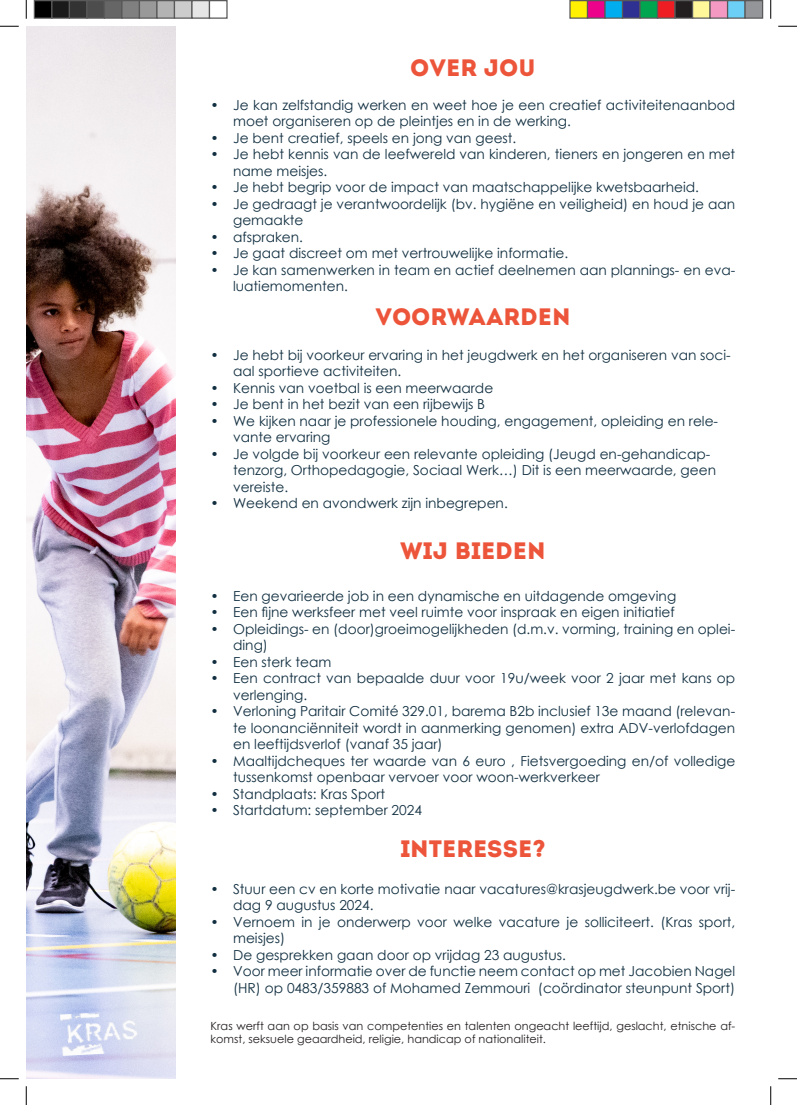
<style>
.page{position:relative;width:797px;height:1105px;background:#fff}
.page>*{position:absolute;margin:0;border:0;box-sizing:border-box;transform-origin:0 0}
.t1{font:23.75px "Intro";color:#ed553b}
.t2{font:13.75px/16.5px "Century Gothic";color:#112f41}
.t3{font:11.25px/13.5px "Century Gothic";color:#231f20}
</style>
<div class="page">
<img style="left:26px;top:26px;width:149px;height:1053px">
<img style="left:60px;top:1010px;width:81px;height:46px">
<svg style="left:0;top:25px;width:19px;height:2px"></svg>
<svg style="left:778px;top:25px;width:19px;height:2px"></svg>
<svg style="left:0;top:1078px;width:19px;height:1px"></svg>
<svg style="left:778px;top:1078px;width:19px;height:1px"></svg>
<svg style="left:25px;top:0;width:2px;height:19px"></svg>
<svg style="left:25px;top:1086px;width:2px;height:19px"></svg>
<svg style="left:770px;top:0;width:1px;height:19px"></svg>
<svg style="left:770px;top:1086px;width:1px;height:19px"></svg>
<div style="left:34px;top:1px;width:18px;height:17px;background:#000"></div>
<div style="left:34px;top:0;width:18px;height:19px;border:1px solid #595959"></div>
<div style="left:52px;top:1px;width:17px;height:17px;background:#1a1a1a"></div>
<div style="left:51px;top:0;width:19px;height:19px;border:1px solid #595959"></div>
<div style="left:69px;top:1px;width:18px;height:17px;background:#333"></div>
<div style="left:69px;top:0;width:19px;height:19px;border:1px solid #595959"></div>
<div style="left:87px;top:1px;width:17px;height:17px;background:#4d4d4d"></div>
<div style="left:86px;top:0;width:19px;height:19px;border:1px solid #595959"></div>
<div style="left:104px;top:1px;width:18px;height:17px;background:#666"></div>
<div style="left:104px;top:0;width:18px;height:19px;border:1px solid #595959"></div>
<div style="left:122px;top:1px;width:17px;height:17px;background:#808080"></div>
<div style="left:121px;top:0;width:19px;height:19px;border:1px solid #595959"></div>
<div style="left:139px;top:1px;width:18px;height:17px;background:#999"></div>
<div style="left:139px;top:0;width:19px;height:19px;border:1px solid #595959"></div>
<div style="left:157px;top:1px;width:17px;height:17px;background:#b3b3b3"></div>
<div style="left:156px;top:0;width:19px;height:19px;border:1px solid #595959"></div>
<div style="left:174px;top:1px;width:18px;height:17px;background:#ccc"></div>
<div style="left:174px;top:0;width:18px;height:19px;border:1px solid #595959"></div>
<div style="left:192px;top:1px;width:17px;height:17px;background:#e6e6e6"></div>
<div style="left:191px;top:0;width:19px;height:19px;border:1px solid #595959"></div>
<div style="left:209px;top:0;width:19px;height:19px;border:1px solid #595959"></div>
<div style="left:570px;top:1px;width:17px;height:17px;background:#fff101"></div>
<div style="left:569px;top:0;width:19px;height:19px;border:1px solid #595959"></div>
<div style="left:587px;top:1px;width:18px;height:17px;background:#ed028c"></div>
<div style="left:587px;top:0;width:18px;height:19px;border:1px solid #595959"></div>
<div style="left:605px;top:1px;width:17px;height:17px;background:#00aeef"></div>
<div style="left:604px;top:0;width:19px;height:19px;border:1px solid #595959"></div>
<div style="left:622px;top:1px;width:18px;height:17px;background:#2e3092"></div>
<div style="left:622px;top:0;width:18px;height:19px;border:1px solid #595959"></div>
<div style="left:640px;top:1px;width:17px;height:17px;background:#00a54f"></div>
<div style="left:639px;top:0;width:19px;height:19px;border:1px solid #595959"></div>
<div style="left:657px;top:1px;width:18px;height:17px;background:#ee1d23"></div>
<div style="left:657px;top:0;width:18px;height:19px;border:1px solid #595959"></div>
<div style="left:675px;top:1px;width:17px;height:17px;background:#231f20"></div>
<div style="left:674px;top:0;width:19px;height:19px;border:1px solid #595959"></div>
<div style="left:692px;top:1px;width:18px;height:17px;background:#fff79a"></div>
<div style="left:692px;top:0;width:18px;height:19px;border:1px solid #595959"></div>
<div style="left:710px;top:1px;width:17px;height:17px;background:#f499c2"></div>
<div style="left:709px;top:0;width:19px;height:19px;border:1px solid #595959"></div>
<div style="left:727px;top:1px;width:18px;height:17px;background:#6bcff6"></div>
<div style="left:727px;top:0;width:18px;height:19px;border:1px solid #595959"></div>
<div style="left:745px;top:1px;width:17px;height:17px;background:#939598"></div>
<div style="left:744px;top:0;width:19px;height:19px;border:1px solid #595959"></div>
<p class="t1" style="left:410px;top:53px;width:127px">OVER JOU</p>
<p class="t2" style="left:233px;top:96px;width:503px;text-indent:-22px">• Je kan zelfstandig werken en weet hoe je een creatief activiteitenaanbod moet organiseren op de pleintjes en in de werking.</p>
<p class="t2" style="left:211px;top:129px;width:307px">• Je bent creatief, speels en jong van geest.</p>
<p class="t2" style="left:233px;top:146px;width:503px;text-indent:-22px">• Je hebt kennis van de leefwereld van kinderen, tieners en jongeren en met name meisjes.</p>
<p class="t2" style="left:211px;top:179px;width:490px">• Je hebt begrip voor de impact van maatschappelijke kwetsbaarheid.</p>
<p class="t2" style="left:233px;top:195px;width:503px;text-indent:-22px">• Je gedraagt je verantwoordelijk (bv. hygiëne en veiligheid) en houd je aan gemaakte</p>
<p class="t2" style="left:211px;top:228px;width:94px">• afspraken.</p>
<p class="t2" style="left:211px;top:245px;width:359px">• Je gaat discreet om met vertrouwelijke informatie.</p>
<p class="t2" style="left:233px;top:261px;width:503px;text-indent:-22px">• Je kan samenwerken in team en actief deelnemen aan plannings- en eva&shy;luatiemomenten.</p>
<p class="t1" style="left:375px;top:302px;width:197px">VOORWAARDEN</p>
<p class="t2" style="left:233px;top:346px;width:499px;text-indent:-22px">• Je hebt bij voorkeur ervaring in het jeugdwerk en het organiseren van soci&shy;aal sportieve activiteiten.</p>
<p class="t2" style="left:211px;top:379px;width:284px">• Kennis van voetbal is een meerwaarde</p>
<p class="t2" style="left:211px;top:396px;width:276px">• Je bent in het bezit van een rijbewijs B</p>
<p class="t2" style="left:233px;top:412px;width:486px;text-indent:-22px">• We kijken naar je professionele houding, engagement, opleiding en rele&shy;vante ervaring</p>
<p class="t2" style="left:233px;top:445px;width:484px;text-indent:-22px">• Je volgde bij voorkeur een relevante opleiding (Jeugd en-gehandicap&shy;tenzorg, Orthopedagogie, Sociaal Werk…) Dit is een meerwaarde, geen vereiste.</p>
<p class="t2" style="left:211px;top:495px;width:299px">• Weekend en avondwerk zijn inbegrepen.</p>
<p class="t1" style="left:400px;top:536px;width:147px">WIJ BIEDEN</p>
<p class="t2" style="left:211px;top:587px;width:467px">• Een gevarieerde job in een dynamische en uitdagende omgeving</p>
<p class="t2" style="left:211px;top:604px;width:466px">• Een fijne werksfeer met veel ruimte voor inspraak en eigen initiatief</p>
<p class="t2" style="left:233px;top:620px;width:503px;text-indent:-22px">• Opleidings- en (door)groeimogelijkheden (d.m.v. vorming, training en oplei&shy;ding)</p>
<p class="t2" style="left:211px;top:653px;width:122px">• Een sterk team</p>
<p class="t2" style="left:233px;top:670px;width:503px;text-indent:-22px">• Een contract van bepaalde duur voor 19u/week voor 2 jaar met kans op verlenging.</p>
<p class="t2" style="left:233px;top:703px;width:503px;text-align:justify;text-indent:-22px">• Verloning Paritair Comité 329.01, barema B2b inclusief 13e maand (relevan&shy;te loonanciënniteit wordt in aanmerking genomen) extra ADV-verlofdagen en leeftijdsverlof (vanaf 35 jaar)</p>
<p class="t2" style="left:233px;top:752px;width:503px;text-indent:-22px">• Maaltijdcheques ter waarde van 6 euro , Fietsvergoeding en/of volledige tussenkomst openbaar vervoer voor woon-werkverkeer</p>
<p class="t2" style="left:211px;top:785px;width:176px">• Standplaats: Kras Sport</p>
<p class="t2" style="left:211px;top:802px;width:213px">• Startdatum: september 2024</p>
<p class="t1" style="left:400px;top:834px;width:146px">INTERESSE?</p>
<p class="t2" style="left:233px;top:880px;width:503px;text-indent:-22px">• Stuur een cv en korte motivatie naar vacatures@krasjeugdwerk.be voor vrij&shy;dag 9 augustus 2024.</p>
<p class="t2" style="left:233px;top:913px;width:503px;text-indent:-22px">• Vernoem in je onderwerp voor welke vacature je solliciteert. (Kras sport, meisjes)</p>
<p class="t2" style="left:211px;top:946px;width:357px">• De gesprekken gaan door op vrijdag 23 augustus.</p>
<p class="t2" style="left:211px;top:962px;width:526px;text-align:right">• Voor meer informatie over de functie neem contact op met Jacobien Nagel (HR) op 0483/359883 of Mohamed Zemmouri (coördinator steunpunt Sport)</p>
<p class="t3" style="left:211px;top:1018px;width:526px">Kras werft aan op basis van competenties en talenten ongeacht leeftijd, geslacht, etnische af&shy;komst, seksuele geaardheid, religie, handicap of nationaliteit.</p>
</div>
